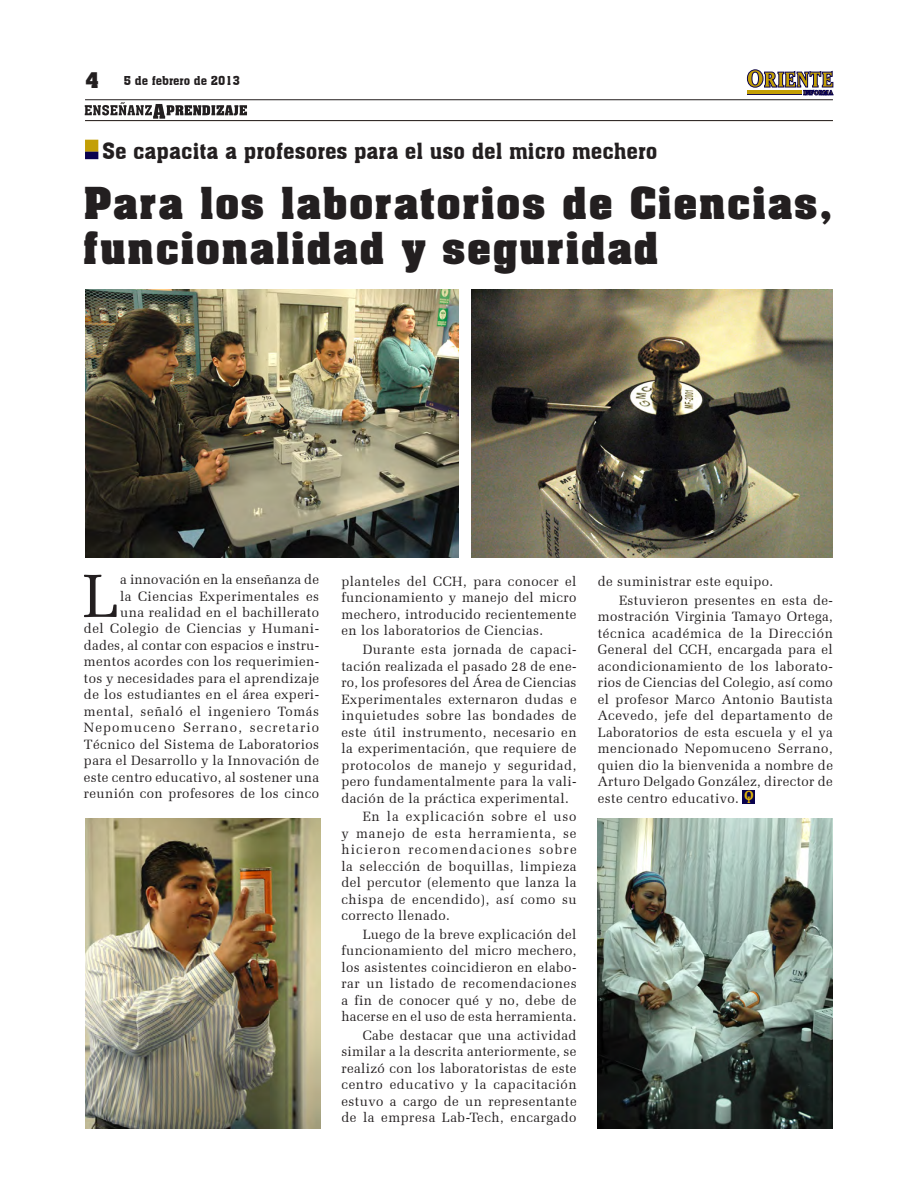
<style>
.page{position:relative;width:918px;height:1188px;background:#fff}
.page>*{position:absolute;margin:0;border:0;box-sizing:border-box;transform-origin:0 0}
.CUERPO_DE_TEXTOO_OK{font:61.5px "Zapf Elliptical 711 BT";color:#231f20}
.titulo{font:700 37.5px/45px "Aachen";letter-spacing:.07em;color:#231f20}
.balazo{font:21.75px "Aachen BT";color:#231f20}
.t1{font:700 21px "Aachen BT";color:#231f20}
.t2{font:700 15px "Oranda BT";color:#deb308}
.CUERPO_DE_TEXTOO_OK-2{font:13.5px/16.5px "Zapf Elliptical 711 BT";letter-spacing:.03em;color:#231f20;text-align:justify}
.t3{font:12px "Aachen BT";color:#231f20}
.t4{font:700 10.5px "Oranda BT";color:#deb308}
</style>
<div class="page">
<img style="left:472px;top:290px;width:361px;height:268px">
<img style="left:85px;top:290px;width:373px;height:268px">
<img style="left:85px;top:818px;width:235px;height:310px">
<img style="left:598px;top:818px;width:235px;height:310px">
<div style="left:743px;top:790px;width:12px;height:14px;background:#0a024e"></div>
<div style="left:85px;top:140px;width:13px;height:12px;background:#c39f06;border:2px solid #c39f06"></div>
<div style="left:85px;top:152px;width:13px;height:7px;background:#0a024e"></div>
<svg style="left:85px;top:103px;width:162px;height:16px"></svg>
<hr style="left:85px;top:99px;width:748px;height:1px;background:#231f20">
<hr style="left:85px;top:120px;width:748px;height:1px;background:#231f20">
<svg style="left:747px;top:70px;width:16px;height:17px"></svg>
<div style="left:747px;top:70px;width:16px;height:17px;border:1px solid #0a024e;border-radius:50%"></div>
<div style="left:752px;top:72px;width:7px;height:13px;background:#fff;border-radius:50%"></div>
<div style="left:752px;top:72px;width:7px;height:13px;border:1px solid #0a024e;border-radius:50%"></div>
<svg style="left:764px;top:71px;width:69px;height:24px"></svg>
<div style="left:747px;top:90px;width:54px;height:5px;background:#c39f06"></div>
<p class="t1" style="left:85px;top:67px;width:16px">4</p>
<p class="t3" style="left:124px;top:73px;width:118px">5 de febrero de 2013</p>
<p class="balazo" style="left:102px;top:137px;width:557px">Se capacita a profesores para el uso del micro mechero</p>
<p class="titulo" style="left:84px;top:179px;width:750px">Para los laboratorios de Ciencias, funcionalidad y seguridad</p>
<p class="CUERPO_DE_TEXTOO_OK-2" style="left:84px;top:571px;width:237px;text-align:right">a innovación en la enseñanza de<br>la Ciencias Experimentales es<br>una realidad en el bachillerato<br>del Colegio de Ciencias y Humani&shy;dades, al contar con espacios e instru&shy;mentos acordes con los requerimien&shy;tos y necesidades para el aprendizaje de los estudiantes en el área experi&shy;mental, señaló el ingeniero Tomás Nepomuceno Serrano, secretario Técnico del Sistema de Laboratorios para el Desarrollo y la Innovación de este centro educativo, al sostener una reunión con profesores de los cinco</p>
<p class="CUERPO_DE_TEXTOO_OK-2" style="left:341px;top:573px;width:237px">planteles del CCH, para conocer el funcionamiento y manejo del micro mechero, introducido recientemente en los laboratorios de Ciencias.</p>
<p class="CUERPO_DE_TEXTOO_OK" style="left:83px;top:560px;width:37px">L</p>
<p class="CUERPO_DE_TEXTOO_OK-2" style="left:341px;top:641px;width:237px;text-indent:21px">Durante esta jornada de capaci&shy;tación realizada el pasado 28 de ene&shy;ro, los profesores del Área de Ciencias Experimentales externaron dudas e inquietudes sobre las bondades de este útil instrumento, necesario en la experimentación, que requiere de protocolos de manejo y seguridad, pero fundamentalmente para la vali&shy;dación de la práctica experimental.</p>
<p class="CUERPO_DE_TEXTOO_OK-2" style="left:341px;top:808px;width:237px;text-indent:21px">En la explicación sobre el uso y manejo de esta herramienta, se hicieron recomendaciones sobre la selección de boquillas, limpieza del percutor (elemento que lanza la chispa de encendido), así como su correcto llenado.</p>
<p class="CUERPO_DE_TEXTOO_OK-2" style="left:341px;top:926px;width:237px;text-indent:21px">Luego de la breve explicación del funcionamiento del micro mechero, los asistentes coincidieron en elabo&shy;rar un listado de recomendaciones a fin de conocer qué y no, debe de hacerse en el uso de esta herramienta.</p>
<p class="CUERPO_DE_TEXTOO_OK-2" style="left:341px;top:1027px;width:237px;text-indent:21px">Cabe destacar que una actividad similar a la descrita anteriormente, se realizó con los laboratoristas de este centro educativo y la capacitación estuvo a cargo de un representante de la empresa Lab-Tech, encargado</p>
<p class="CUERPO_DE_TEXTOO_OK-2" style="left:598px;top:573px;width:177px">de suministrar este equipo.</p>
<p class="CUERPO_DE_TEXTOO_OK-2" style="left:598px;top:592px;width:237px;text-indent:21px">Estuvieron presentes en esta de&shy;mostración Virginia Tamayo Ortega, técnica académica de la Dirección General del CCH, encargada para el acondicionamiento de los laborato&shy;rios de Ciencias del Colegio, así como el profesor Marco Antonio Bautista Acevedo, jefe del departamento de Laboratorios de esta escuela y el ya mencionado Nepomuceno Serrano, quien dio la bienvenida a nombre de Arturo Delgado González, director de este centro educativo.</p>
<p class="t2" style="left:744px;top:786px;width:11px">O</p>
<p class="t4" style="left:748px;top:793px;width:4px">I</p>
</div>
